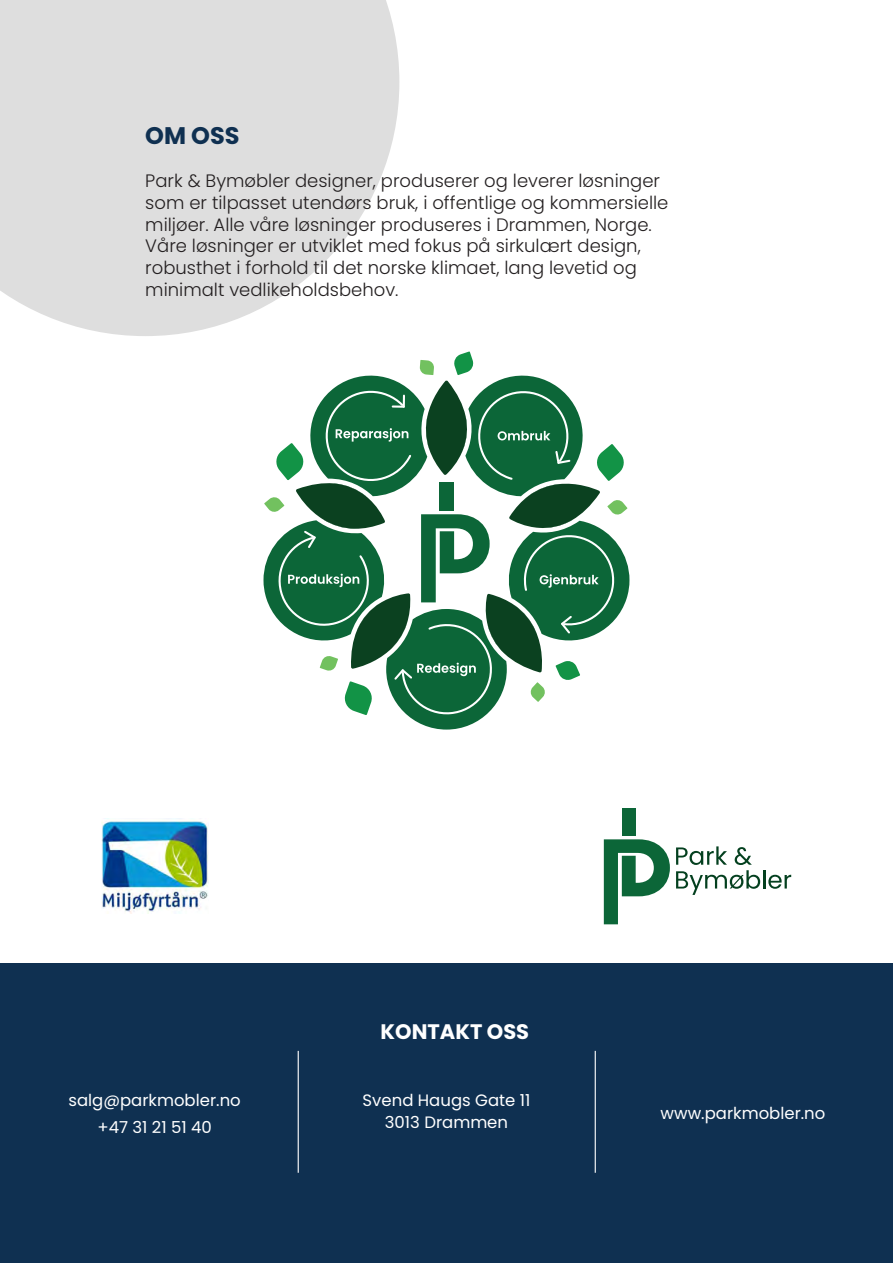
<style>
.page{position:relative;width:893px;height:1263px;background:#fff}
.page>*{position:absolute;margin:0;border:0;box-sizing:border-box;transform-origin:0 0}
.t1{font:700 24px "Poppins";color:#0f3051}
.t2{font:700 21px "Poppins";color:#fff}
.t3{font:300 18px "Poppins";color:#231f20}
.t4{font:16.5px "Poppins";color:#fff}
</style>
<div class="page">
<svg style="left:0;top:0;width:399px;height:336px;background:#e1e1e1"></svg>
<div style="left:0;top:963px;width:893px;height:300px;background:#0f3051"></div>
<hr style="left:298px;top:1051px;width:1px;height:122px;background:#fff">
<hr style="left:595px;top:1051px;width:1px;height:122px;background:#fff">
<img style="left:101px;top:821px;width:107px;height:93px">
<svg style="left:263px;top:351px;width:366px;height:378px"></svg>
<svg style="left:604px;top:839px;width:66px;height:85px"></svg>
<div style="left:622px;top:808px;width:14px;height:28px;background:#0c6638"></div>
<svg style="left:676px;top:846px;width:115px;height:49px"></svg>
<p class="t1" style="left:145px;top:122px;width:96px">OM OSS</p>
<p class="t3" style="left:145px;top:171px;width:516px">Park &amp; Bymøbler designer, produserer og leverer løsninger</p>
<p class="t3" style="left:145px;top:192px;width:525px">som er tilpasset utendørs bruk, i offentlige og kommersielle</p>
<p class="t3" style="left:145px;top:214px;width:508px">miljøer. Alle våre løsninger produseres i Drammen, Norge.</p>
<p class="t3" style="left:145px;top:236px;width:497px">Våre løsninger er utviklet med fokus på sirkulært design,</p>
<p class="t3" style="left:145px;top:257px;width:493px">robusthet i forhold til det norske klimaet, lang levetid og</p>
<p class="t3" style="left:145px;top:279px;width:255px">minimalt vedlikeholdsbehov.</p>
<p class="t4" style="left:68px;top:1090px;width:174px">salg@parkmobler.no</p>
<p class="t4" style="left:97px;top:1117px;width:116px">+47 31 21 51 40</p>
<p class="t2" style="left:381px;top:1020px;width:150px">KONTAKT OSS</p>
<p class="t4" style="left:363px;top:1090px;width:169px">Svend Haugs Gate 11</p>
<p class="t4" style="left:385px;top:1113px;width:125px">3013 Drammen</p>
<p class="t4" style="left:661px;top:1104px;width:166px">www.parkmobler.no</p>
</div>
